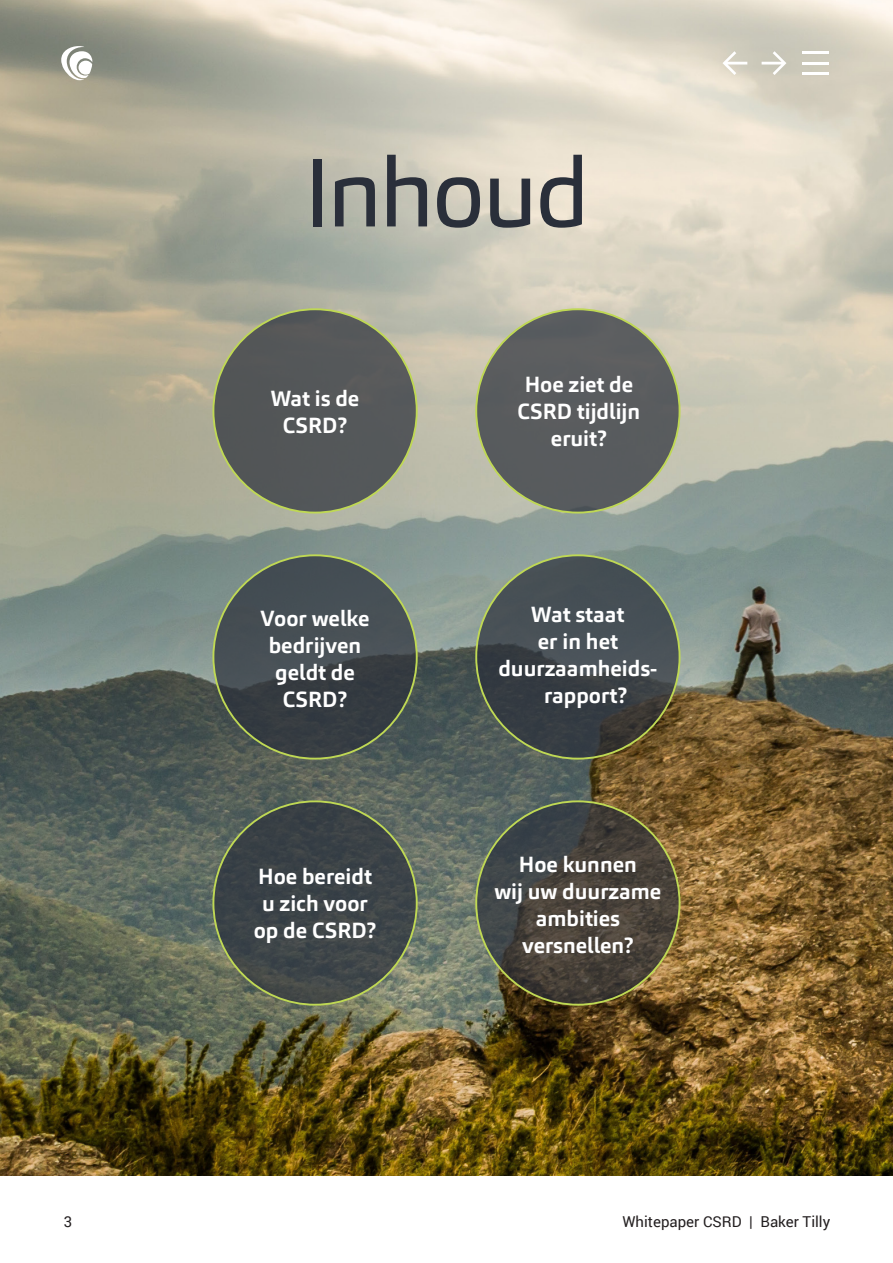
<style>
.page{position:relative;width:893px;height:1263px;background:#fff}
.page>*{position:absolute;margin:0;border:0;box-sizing:border-box;transform-origin:0 0}
.t1{font:95.85px "Carnac";letter-spacing:-.025em;color:#2a2f3a}
.PULL_QUOTE_INTRO_PHOTO_GRAY{font:700 21.6px/27px "Carnac";color:#fff}
.PULL_QUOTE_INTRO_PHOTO_GRAY-2{font:15px "Roboto";color:#231f20}
</style>
<div class="page">
<img style="left:0;top:0;width:893px;height:1176px">
<div style="left:213px;top:309px;width:204px;height:204px;background:#545759;border-radius:50%"></div>
<div style="left:476px;top:309px;width:204px;height:204px;background:#595c5e;border-radius:50%"></div>
<svg style="left:213px;top:555px;width:204px;height:204px;background:#424a4c"></svg>
<svg style="left:476px;top:555px;width:204px;height:204px;background:#434a4c"></svg>
<svg style="left:213px;top:801px;width:204px;height:204px;background:#404747"></svg>
<svg style="left:476px;top:801px;width:204px;height:204px;background:#48453d"></svg>
<svg style="left:61px;top:46px;width:31px;height:34px"></svg>
<hr style="left:802px;top:51px;width:27px;height:3px;background:#fff">
<hr style="left:802px;top:72px;width:27px;height:3px;background:#fff">
<hr style="left:802px;top:62px;width:27px;height:3px;background:#fff">
<svg style="left:762px;top:53px;width:19px;height:20px"></svg>
<svg style="left:727px;top:53px;width:20px;height:20px"></svg>
<p class="t1" style="left:303px;top:132px;width:288px">Inhoud</p>
<p class="PULL_QUOTE_INTRO_PHOTO_GRAY" style="left:271px;top:385px;width:90px">Wat is de</p>
<p class="PULL_QUOTE_INTRO_PHOTO_GRAY" style="left:283px;top:412px;width:66px">CSRD?</p>
<p class="PULL_QUOTE_INTRO_PHOTO_GRAY" style="left:261px;top:605px;width:110px">Voor welke</p>
<p class="PULL_QUOTE_INTRO_PHOTO_GRAY" style="left:269px;top:632px;width:94px">bedrijven</p>
<p class="PULL_QUOTE_INTRO_PHOTO_GRAY" style="left:275px;top:659px;width:81px">geldt de</p>
<p class="PULL_QUOTE_INTRO_PHOTO_GRAY" style="left:283px;top:686px;width:66px">CSRD?</p>
<p class="PULL_QUOTE_INTRO_PHOTO_GRAY" style="left:258px;top:863px;width:115px">Hoe bereidt</p>
<p class="PULL_QUOTE_INTRO_PHOTO_GRAY" style="left:262px;top:890px;width:107px">u zich voor</p>
<p class="PULL_QUOTE_INTRO_PHOTO_GRAY" style="left:254px;top:917px;width:124px">op de CSRD?</p>
<p class="PULL_QUOTE_INTRO_PHOTO_GRAY" style="left:525px;top:371px;width:110px">Hoe ziet de</p>
<p class="PULL_QUOTE_INTRO_PHOTO_GRAY" style="left:518px;top:398px;width:124px">CSRD tijdlijn</p>
<p class="PULL_QUOTE_INTRO_PHOTO_GRAY" style="left:551px;top:425px;width:57px">eruit?</p>
<p class="PULL_QUOTE_INTRO_PHOTO_GRAY" style="left:531px;top:601px;width:95px">Wat staat</p>
<p class="PULL_QUOTE_INTRO_PHOTO_GRAY" style="left:538px;top:628px;width:81px">er in het</p>
<p class="PULL_QUOTE_INTRO_PHOTO_GRAY" style="left:544px;top:655px;width:115px;text-indent:-46px">duurzaamheids&shy;rapport?</p>
<p class="PULL_QUOTE_INTRO_PHOTO_GRAY" style="left:519px;top:851px;width:120px">Hoe kunnen</p>
<p class="PULL_QUOTE_INTRO_PHOTO_GRAY" style="left:494px;top:878px;width:168px">wij uw duurzame</p>
<p class="PULL_QUOTE_INTRO_PHOTO_GRAY" style="left:536px;top:905px;width:86px">ambities</p>
<p class="PULL_QUOTE_INTRO_PHOTO_GRAY" style="left:522px;top:932px;width:113px">versnellen?</p>
<p class="PULL_QUOTE_INTRO_PHOTO_GRAY-2" style="left:64px;top:1211px;width:10px">3</p>
<p class="PULL_QUOTE_INTRO_PHOTO_GRAY-2" style="left:622px;top:1211px;width:209px">Whitepaper CSRD | Baker Tilly</p>
</div>
